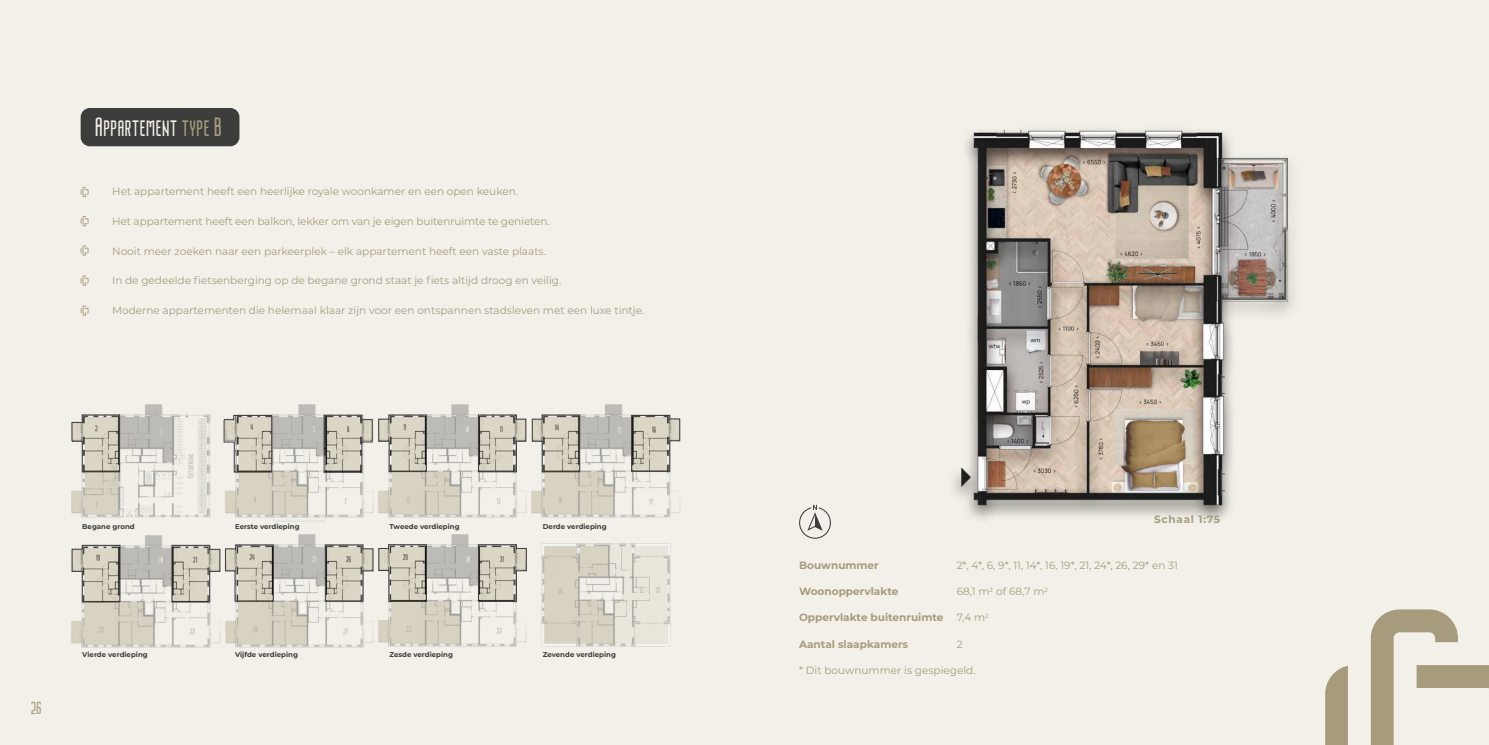
<style>
.page{position:relative;width:1489px;height:745px;background:#fff}
.page>*{position:absolute;margin:0;border:0;box-sizing:border-box;transform-origin:0 0}
.t1{font:26.25px "Nordin";color:#f2f0e9}
.t2{font:17.5px "Nordin";color:#a79b7e}
.t3{font:10.5px "Montserrat";color:#a79b7e}
.t4{font:700 10.5px "Montserrat";color:#a79b7e}
.t5{font:700 10.5px "Montserrat";letter-spacing:.07em;color:#a79b7e}
.t6{font:700 7px "Montserrat";color:#3d3d3c}
.s1{color:#a79b7e}
</style>
<div class="page">
<div style="left:0;top:0;width:1488px;height:744px;background:#f2f0e9"></div>
<img style="left:66px;top:399px;width:157px;height:261px">
<img style="left:219px;top:399px;width:153px;height:260px">
<img style="left:372px;top:399px;width:158px;height:260px">
<img style="left:526px;top:530px;width:157px;height:128px">
<img style="left:526px;top:399px;width:157px;height:131px">
<div style="left:81px;top:108px;width:158px;height:38px;background:#3d3d3c;border-radius:9px"></div>
<svg style="left:71px;top:414px;width:49px;height:58px;background:#c4c0b3"></svg>
<svg style="left:224px;top:415px;width:48px;height:57px;background:#c6c2b5"></svg>
<svg style="left:323px;top:414px;width:49px;height:58px;background:#c0bcaf"></svg>
<svg style="left:378px;top:414px;width:49px;height:57px;background:#c3c0b3"></svg>
<svg style="left:478px;top:414px;width:48px;height:58px;background:#c1beb1"></svg>
<svg style="left:532px;top:414px;width:48px;height:58px;background:#c2bfb2"></svg>
<svg style="left:631px;top:415px;width:49px;height:56px;background:#c1beb1"></svg>
<svg style="left:72px;top:544px;width:48px;height:58px;background:#c4c0b3"></svg>
<svg style="left:171px;top:544px;width:103px;height:58px;background:#c4c1b4"></svg>
<svg style="left:325px;top:544px;width:102px;height:57px;background:#c5c1b4"></svg>
<svg style="left:478px;top:544px;width:49px;height:57px;background:#c2beb2"></svg>
<svg style="left:1324px;top:665px;width:23px;height:79px;background:#b2a78e"></svg>
<svg style="left:1370px;top:609px;width:118px;height:135px;background:#d5cfc0"></svg>
<svg style="left:81px;top:187px;width:8px;height:10px"></svg>
<svg style="left:81px;top:216px;width:8px;height:10px"></svg>
<svg style="left:81px;top:245px;width:8px;height:10px"></svg>
<svg style="left:81px;top:275px;width:8px;height:10px"></svg>
<svg style="left:81px;top:305px;width:8px;height:10px"></svg>
<img style="left:922px;top:88px;width:403px;height:458px">
<svg style="left:799px;top:504px;width:31px;height:34px"></svg>
<h1 class="t1" style="left:95px;top:113px;width:129px">Appartement <span class="s1">type B</span></h1>
<p class="t3" style="left:112px;top:184px;width:407px">Het appartement heeft een heerlijke royale woonkamer en een open keuken.</p>
<p class="t3" style="left:112px;top:214px;width:439px">Het appartement heeft een balkon, lekker om van je eigen buitenruimte te genieten.</p>
<p class="t3" style="left:112px;top:243px;width:435px">Nooit meer zoeken naar een parkeerplek – elk appartement heeft een vaste plaats.</p>
<p class="t3" style="left:112px;top:273px;width:450px">In de gedeelde fietsenberging op de begane grond staat je fiets altijd droog en veilig.</p>
<p class="t3" style="left:112px;top:303px;width:533px">Moderne appartementen die helemaal klaar zijn voor een ontspannen stadsleven met een luxe tintje.</p>
<p class="t6" style="left:82px;top:520px;width:54px">Begane grond</p>
<p class="t6" style="left:235px;top:520px;width:66px">Eerste verdieping</p>
<p class="t6" style="left:389px;top:520px;width:72px">Tweede verdieping</p>
<p class="t6" style="left:543px;top:520px;width:65px">Derde verdieping</p>
<h2 class="t2" style="left:31px;top:698px;width:12px">26</h2>
<p class="t6" style="left:82px;top:649px;width:67px">Vierde verdieping</p>
<p class="t6" style="left:235px;top:649px;width:64px">Vijfde verdieping</p>
<p class="t6" style="left:389px;top:649px;width:65px">Zesde verdieping</p>
<p class="t6" style="left:543px;top:649px;width:75px">Zevende verdieping</p>
<p class="t5" style="left:1154px;top:511px;width:68px">Schaal 1:75</p>
<p class="t4" style="left:799px;top:557px;width:81px">Bouwnummer</p>
<p class="t3" style="left:956px;top:557px;width:223px">2*, 4*, 6, 9*, 11, 14*, 16, 19*, 21, 24*, 26, 29* en 31</p>
<p class="t4" style="left:799px;top:583px;width:101px">Woonoppervlakte</p>
<p class="t3" style="left:956px;top:583px;width:93px">68,1 m<sup>2</sup> of 68,7 m<sup>2</sup></p>
<p class="t4" style="left:799px;top:609px;width:146px">Oppervlakte buitenruimte</p>
<p class="t3" style="left:956px;top:610px;width:33px">7,4 m<sup>2</sup></p>
<p class="t4" style="left:799px;top:636px;width:110px">Aantal slaapkamers</p>
<p class="t3" style="left:956px;top:636px;width:7px">2</p>
<p class="t3" style="left:799px;top:662px;width:178px">* Dit bouwnummer is gespiegeld.</p>
</div>
